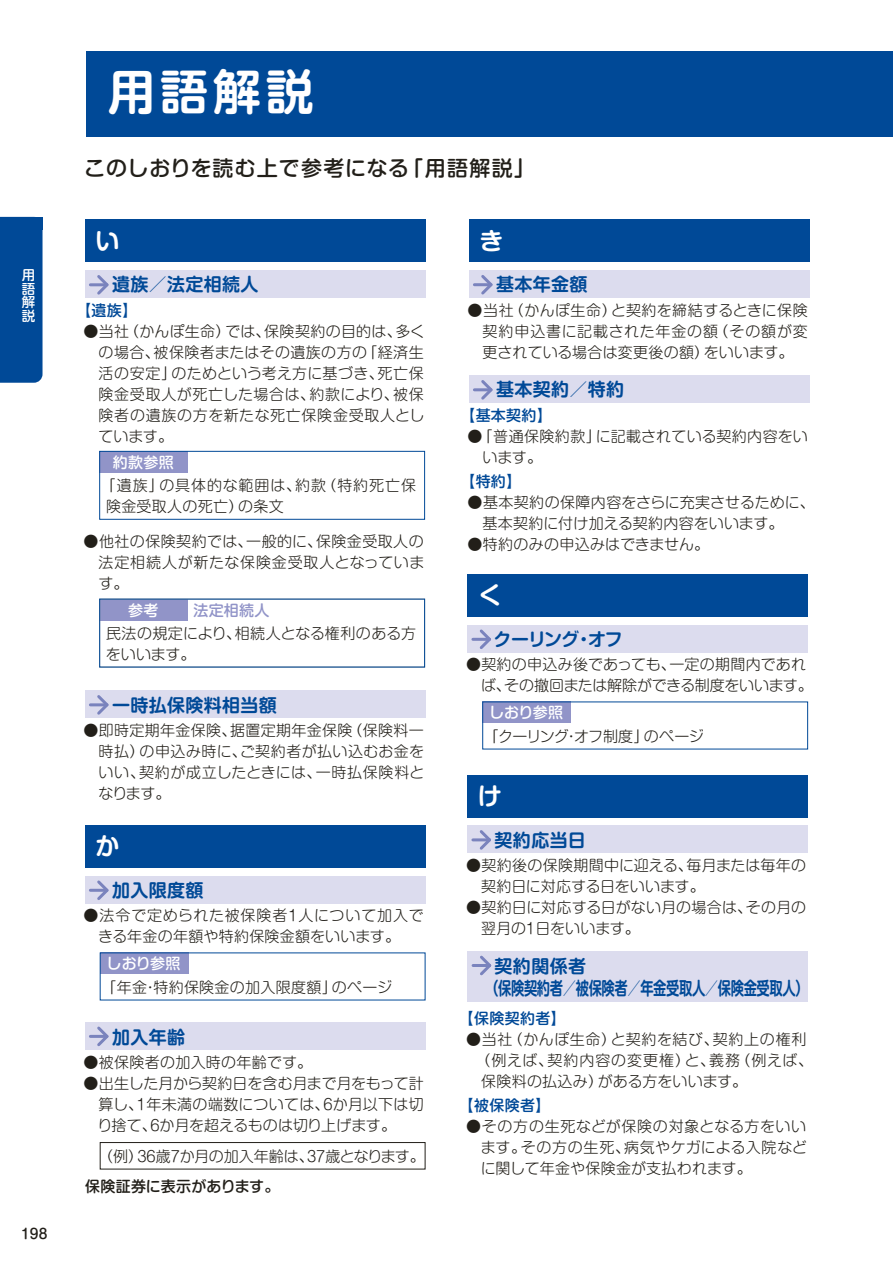
<style>
.page{position:relative;width:893px;height:1263px;background:#fff}
.page>*{position:absolute;margin:0;border:0;box-sizing:border-box;transform-origin:0 0}
.t1{font:48px "Shin M Go Pro De Bold 90 pv RKSJ H";color:#fff}
.t2{font:24px "Shin M Go Pro De Bold 90 pv RKSJ H";color:#fff}
.t3{font:21px "Shin M Go Pro Medium 90 pv RKSJ H";letter-spacing:.04em;color:#221f19}
.t4{font:18px "Shin M Go Pro De Bold 90 pv RKSJ H";letter-spacing:.02em;color:#004997}
.t5{font:18px/22.5px "Shin M Go Pro De Bold 90 pv RKSJ H";letter-spacing:-.03em;color:#004997}
.t6{font:15px/21px "Shin M Go Pro Light 90 pv RKSJ H";letter-spacing:.02em;color:#221f19;text-align:justify}
.t7{font:15px/21px "Shin M Go Pro Light 90 pv RKSJ H";color:#221f19}
.t8{font:15px/21px "Shin M Go Pro Light 90 pv RKSJ H";letter-spacing:.06em;color:#221f19}
.t9{font:15px "Shin M Go Pro Medium 90 pv RKSJ H";letter-spacing:.02em;color:#004997}
.t10{font:15px "Shin M Go Pro Light 90 pv RKSJ H";letter-spacing:.05em;color:#221f19}
.t11{font:15px "Shin M Go Pro Light 90 pv RKSJ H";letter-spacing:.065em;color:#221f19}
.t12{font:15px "Shin M Go Pro Medium 90 pv RKSJ H";letter-spacing:.015em;color:#fff}
.t13{font:15px "Shin M Go Pro Light 90 pv RKSJ H";letter-spacing:-.035em;color:#221f19}
.t14{font:15px "Shin M Go Pro Medium 90 pv RKSJ H";letter-spacing:.015em;color:#221f19}
.t15{font:15px "Shin M Go Pro Medium 90 pv RKSJ H";letter-spacing:.02em;color:#9194c8}
.t16{font:13.8px "Shin M Go Pro Medium 90 pv RKSJ H";color:#221f19}
.t17{font:13.5px/13.6px "Shin M Go Pro Medium 90 pv RKSJ V";color:#fff;text-align:justify}
</style>
<div class="page">
<div style="left:100px;top:599px;width:88px;height:21px;background:#9194c8"></div>
<div style="left:100px;top:451px;width:88px;height:21px;background:#9194c8"></div>
<div style="left:99px;top:451px;width:326px;height:68px;border:1px solid #004997"></div>
<div style="left:468px;top:951px;width:340px;height:51px;background:#dcdcee"></div>
<svg style="left:480px;top:955px;width:12px;height:21px"></svg>
<hr style="left:473px;top:964px;width:17px;height:3px;background:#7a83bd">
<div style="left:85px;top:270px;width:340px;height:28px;background:#dcdcee"></div>
<svg style="left:94px;top:275px;width:15px;height:20px"></svg>
<hr style="left:90px;top:283px;width:17px;height:3px;background:#7a83bd">
<div style="left:85px;top:690px;width:340px;height:28px;background:#dcdcee"></div>
<svg style="left:94px;top:695px;width:15px;height:20px"></svg>
<hr style="left:90px;top:703px;width:17px;height:3px;background:#7a83bd">
<div style="left:85px;top:220px;width:340px;height:42px;background:#004997"></div>
<div style="left:469px;top:375px;width:340px;height:28px;background:#dcdcee"></div>
<svg style="left:478px;top:380px;width:15px;height:20px"></svg>
<hr style="left:474px;top:388px;width:17px;height:3px;background:#7a83bd">
<div style="left:100px;top:953px;width:88px;height:21px;background:#9194c8"></div>
<div style="left:85px;top:876px;width:340px;height:28px;background:#dcdcee"></div>
<svg style="left:94px;top:880px;width:15px;height:20px"></svg>
<hr style="left:90px;top:889px;width:17px;height:3px;background:#7a83bd">
<div style="left:85px;top:1022px;width:340px;height:28px;background:#dcdcee"></div>
<svg style="left:94px;top:1026px;width:15px;height:20px"></svg>
<hr style="left:90px;top:1035px;width:17px;height:3px;background:#7a83bd">
<div style="left:85px;top:825px;width:340px;height:43px;background:#004997"></div>
<div style="left:469px;top:270px;width:340px;height:28px;background:#dcdcee"></div>
<svg style="left:478px;top:275px;width:15px;height:20px"></svg>
<hr style="left:474px;top:283px;width:17px;height:3px;background:#7a83bd">
<div style="left:469px;top:220px;width:340px;height:42px;background:#004997"></div>
<div style="left:483px;top:702px;width:88px;height:21px;background:#9194c8"></div>
<div style="left:468px;top:625px;width:340px;height:28px;background:#dcdcee"></div>
<svg style="left:477px;top:629px;width:14px;height:20px"></svg>
<hr style="left:473px;top:638px;width:17px;height:3px;background:#7a83bd">
<div style="left:468px;top:574px;width:340px;height:43px;background:#004997"></div>
<div style="left:468px;top:826px;width:340px;height:27px;background:#dcdcee"></div>
<svg style="left:477px;top:830px;width:14px;height:20px"></svg>
<hr style="left:473px;top:838px;width:17px;height:3px;background:#7a83bd">
<div style="left:468px;top:775px;width:340px;height:42px;background:#004997"></div>
<div style="left:100px;top:1142px;width:325px;height:27px;border:1px solid #221f19"></div>
<div style="left:86px;top:51px;width:807px;height:85px;background:#004997"></div>
<div style="left:0;top:217px;width:43px;height:166px;background:#004997"></div>
<div style="left:30px;top:217px;width:13px;height:13px;background:#004997"></div>
<p class="t17" style="left:22px;top:270px;width:15px">用語解説</p>
<p class="t16" style="left:21px;top:1228px;width:28px">198</p>
<h1 class="t1" style="left:107px;top:74px;width:208px">用語解説</h1>
<h3 class="t3" style="left:84px;top:160px;width:452px">このしおりを読む上で参考になる「用語解説」</h3>
<h2 class="t2" style="left:95px;top:232px;width:25px">い</h2>
<p class="t4" style="left:112px;top:278px;width:148px">遺族／法定相続人</p>
<p class="t9" style="left:76px;top:305px;width:63px">【遺族】</p>
<p class="t6" style="left:99px;top:323px;width:328px;text-indent:-15px">●当社（かんぽ生命）では、保険契約の目的は、多くの場合、被保険者またはその遺族の方の「経済生活の安定」のためという考え方に基づき、死亡保険金受取人が死亡した場合は、約款により、被保険者の遺族の方を新たな死亡保険金受取人としています。</p>
<p class="t12" style="left:113px;top:457px;width:62px">約款参照</p>
<p class="t8" style="left:106px;top:477px;width:311px;text-indent:-5px">「遺族」の具体的な範囲は、約款（特約死亡保険金受取人の死亡）の条文</p>
<p class="t6" style="left:98px;top:533px;width:327px;text-indent:-15px">●他社の保険契約では、一般的に、保険金受取人の法定相続人が新たな保険金受取人となっています。</p>
<p class="t12" style="left:128px;top:604px;width:32px">参考</p>
<p class="t15" style="left:193px;top:604px;width:78px">法定相続人</p>
<p class="t6" style="left:106px;top:625px;width:312px">民法の規定により、相続人となる権利のある方をいいます。</p>
<p class="t4" style="left:112px;top:698px;width:166px">一時払保険料相当額</p>
<p class="t6" style="left:99px;top:722px;width:327px;text-indent:-15px">●即時定期年金保険、据置定期年金保険（保険料一時払）の申込み時に、ご契約者が払い込むお金をいい、契約が成立したときには、一時払保険料となります。</p>
<h2 class="t2" style="left:95px;top:837px;width:25px">か</h2>
<p class="t4" style="left:112px;top:883px;width:93px">加入限度額</p>
<p class="t6" style="left:98px;top:907px;width:327px;text-indent:-15px">●法令で定められた被保険者1人について加入できる年金の年額や特約保険金額をいいます。</p>
<p class="t12" style="left:107px;top:958px;width:75px">しおり参照</p>
<p class="t6" style="left:101px;top:979px;width:292px">「年金・特約保険金の加入限度額」のページ</p>
<p class="t4" style="left:112px;top:1030px;width:75px">加入年齢</p>
<p class="t6" style="left:84px;top:1054px;width:230px">●被保険者の加入時の年齢です。</p>
<p class="t6" style="left:97px;top:1075px;width:328px;text-indent:-14px">●出生した月から契約日を含む月まで月をもって計算し、1年未満の端数については、6か月以下は切り捨て、6か月を超えるものは切り上げます。</p>
<p class="t7" style="left:98px;top:1147px;width:328px">（例）36歳7か月の加入年齢は、37歳となります。</p>
<p class="t14" style="left:85px;top:1180px;width:196px">保険証券に表示があります。</p>
<h2 class="t2" style="left:479px;top:232px;width:25px">き</h2>
<p class="t4" style="left:496px;top:278px;width:93px">基本年金額</p>
<p class="t6" style="left:483px;top:302px;width:327px;text-indent:-15px">●当社（かんぽ生命）と契約を締結するときに保険契約申込書に記載された年金の額（その額が変更されている場合は変更後の額）をいいます。</p>
<p class="t4" style="left:496px;top:383px;width:130px">基本契約／特約</p>
<p class="t9" style="left:460px;top:409px;width:94px">【基本契約】</p>
<p class="t6" style="left:483px;top:428px;width:327px;text-indent:-15px">●「普通保険約款」に記載されている契約内容をいいます。</p>
<p class="t9" style="left:460px;top:475px;width:63px">【特約】</p>
<p class="t6" style="left:483px;top:494px;width:334px;text-indent:-15px">●基本契約の保障内容をさらに充実させるために、基本契約に付け加える契約内容をいいます。</p>
<p class="t6" style="left:468px;top:536px;width:243px">●特約のみの申込みはできません。</p>
<h2 class="t2" style="left:479px;top:586px;width:25px">く</h2>
<p class="t4" style="left:494px;top:632px;width:131px">クーリング・オフ</p>
<p class="t7" style="left:481px;top:656px;width:333px;text-indent:-15px">●契約の申込み後であっても、一定の期間内であれば、その撤回または解除ができる制度をいいます。</p>
<p class="t13" style="left:484px;top:730px;width:221px">「クーリング・オフ制度」のページ</p>
<p class="t12" style="left:489px;top:707px;width:75px">しおり参照</p>
<h2 class="t2" style="left:478px;top:787px;width:25px">け</h2>
<p class="t4" style="left:495px;top:833px;width:93px">契約応当日</p>
<p class="t6" style="left:481px;top:857px;width:327px;text-indent:-15px">●契約後の保険期間中に迎える、毎月または毎年の契約日に対応する日をいいます。</p>
<p class="t6" style="left:481px;top:899px;width:327px;text-indent:-15px">●契約日に対応する日がない月の場合は、その月の翌月の1日をいいます。</p>
<p class="t5" style="left:485px;top:957px;width:325px;text-indent:9px">契約関係者<br>（保険契約者／被保険者／年金受取人／保険金受取人）</p>
<p class="t9" style="left:459px;top:1013px;width:109px">【保険契約者】</p>
<p class="t10" style="left:466px;top:1034px;width:342px">●当社（かんぽ生命）と契約を結び、契約上の権利</p>
<p class="t11" style="left:476px;top:1055px;width:339px">（例えば、契約内容の変更権）と、義務（例えば、</p>
<p class="t6" style="left:481px;top:1073px;width:268px">保険料の払込み）がある方をいいます。</p>
<p class="t9" style="left:459px;top:1100px;width:94px">【被保険者】</p>
<p class="t6" style="left:481px;top:1118px;width:328px;text-indent:-15px">●その方の生死などが保険の対象となる方をいいます。その方の生死、病気やケガによる入院などに関して年金や保険金が支払われます。</p>
</div>
